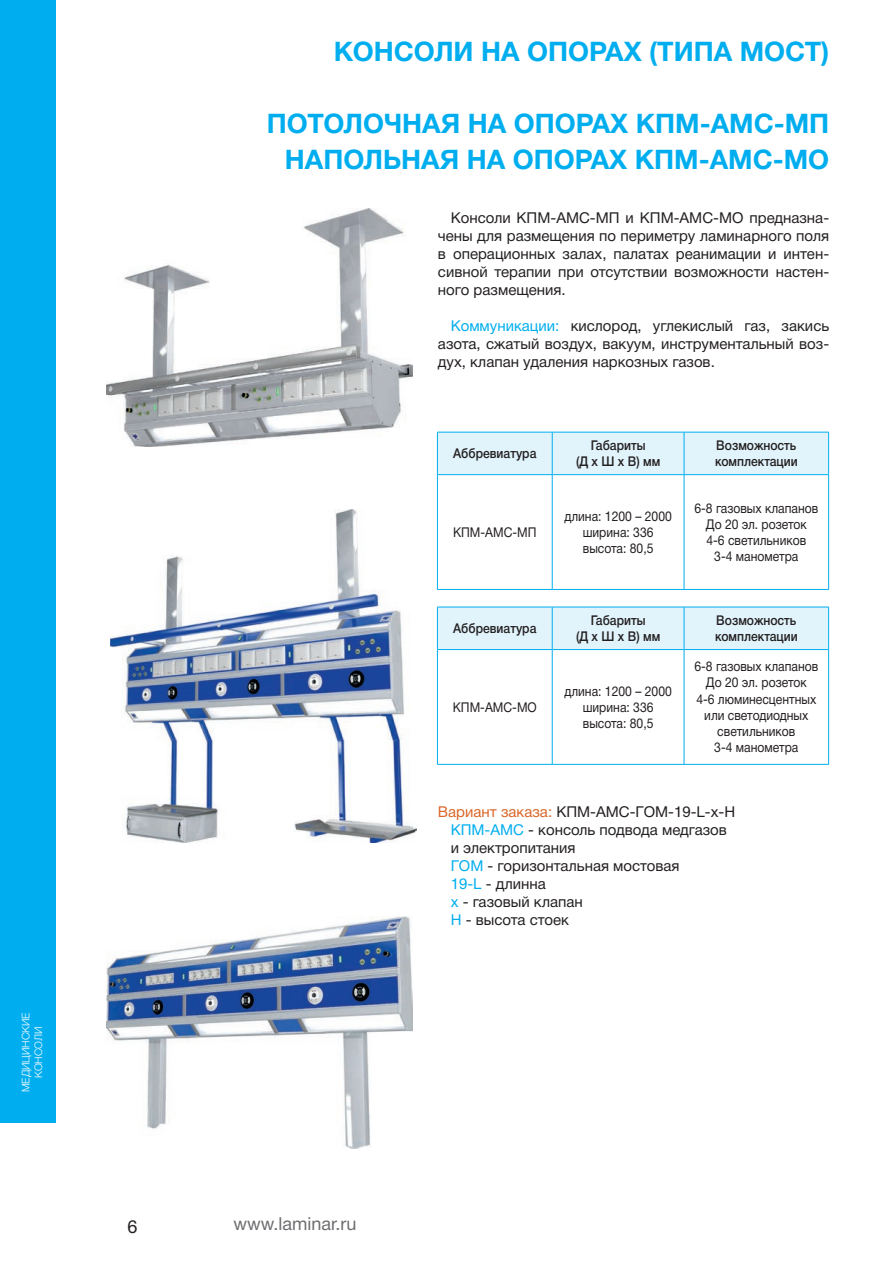
<style>
.page{position:relative;width:893px;height:1263px;background:#fff}
.page>*{position:absolute;margin:0;border:0;box-sizing:border-box;transform-origin:0 0}
.О_Заголовок_Консоли{font:700 27px "Helvetica Neue Cyr";color:#00aeef}
.t1{font:18px "Helvetica Neue Cyr";color:#6c6d70}
.t2{font:18px "Helvetica Neue Cyr";color:#231f20}
.О_Основной_текст{font:15px/18px "Helvetica Neue Cyr";color:#231f20;text-align:justify}
.О_таблица{font:13.5px/16.2px "Helvetica Neue Cyr";color:#231f20;text-align:center;scale:.9 1}
.О_таблица-2{font:500 13.5px "Helvetica Neue Cyr";color:#231f20;scale:.9 1}
.t3{font:300 10.5px/12.6px "Helvetica Neue Cyr";color:#fff;text-align:center}
.s1{color:#00aeef}
.s2{color:#da6527}
</style>
<div class="page">
<div style="left:0;top:0;width:56px;height:1123px;background:#00aeef"></div>
<img style="left:110px;top:509px;width:306px;height:333px">
<img style="left:107px;top:208px;width:306px;height:239px">
<img style="left:106px;top:916px;width:306px;height:232px">
<div style="left:438px;top:608px;width:390px;height:41px;background:#e1f4fc"></div>
<hr style="left:552px;top:607px;width:1px;height:42px;background:#00aeef">
<hr style="left:684px;top:607px;width:1px;height:42px;background:#00aeef">
<hr style="left:437px;top:649px;width:115px;height:1px;background:#00aeef">
<hr style="left:552px;top:649px;width:132px;height:1px;background:#00aeef">
<hr style="left:552px;top:650px;width:1px;height:114px;background:#00aeef">
<hr style="left:684px;top:649px;width:145px;height:1px;background:#00aeef">
<hr style="left:684px;top:650px;width:1px;height:114px;background:#00aeef">
<hr style="left:437px;top:607px;width:115px;height:1px;background:#00aeef">
<hr style="left:437px;top:607px;width:1px;height:42px;background:#00aeef">
<hr style="left:552px;top:607px;width:132px;height:1px;background:#00aeef">
<hr style="left:684px;top:607px;width:145px;height:1px;background:#00aeef">
<hr style="left:828px;top:607px;width:1px;height:42px;background:#00aeef">
<hr style="left:437px;top:650px;width:1px;height:114px;background:#00aeef">
<hr style="left:828px;top:650px;width:1px;height:114px;background:#00aeef">
<hr style="left:437px;top:764px;width:115px;height:1px;background:#00aeef">
<hr style="left:552px;top:764px;width:132px;height:1px;background:#00aeef">
<hr style="left:684px;top:764px;width:145px;height:1px;background:#00aeef">
<div style="left:438px;top:433px;width:390px;height:41px;background:#e1f4fc"></div>
<hr style="left:552px;top:432px;width:1px;height:42px;background:#00aeef">
<hr style="left:684px;top:432px;width:1px;height:42px;background:#00aeef">
<hr style="left:437px;top:474px;width:115px;height:1px;background:#00aeef">
<hr style="left:552px;top:474px;width:132px;height:1px;background:#00aeef">
<hr style="left:552px;top:475px;width:1px;height:114px;background:#00aeef">
<hr style="left:684px;top:474px;width:145px;height:1px;background:#00aeef">
<hr style="left:684px;top:475px;width:1px;height:114px;background:#00aeef">
<hr style="left:437px;top:432px;width:115px;height:1px;background:#00aeef">
<hr style="left:437px;top:432px;width:1px;height:42px;background:#00aeef">
<hr style="left:552px;top:432px;width:132px;height:1px;background:#00aeef">
<hr style="left:684px;top:432px;width:145px;height:1px;background:#00aeef">
<hr style="left:828px;top:432px;width:1px;height:42px;background:#00aeef">
<hr style="left:437px;top:475px;width:1px;height:114px;background:#00aeef">
<hr style="left:828px;top:475px;width:1px;height:114px;background:#00aeef">
<hr style="left:437px;top:589px;width:115px;height:1px;background:#00aeef">
<hr style="left:552px;top:589px;width:132px;height:1px;background:#00aeef">
<hr style="left:684px;top:589px;width:145px;height:1px;background:#00aeef">
<p class="t3" style="left:20px;top:1092px;width:81px;rotate:-90deg">МЕДИЦИНСКИЕ<br>КОНСОЛИ</p>
<p class="О_Заголовок_Консоли" style="left:334px;top:36px;width:497px">КОНСОЛИ НА ОПОРАХ (ТИПА МОСТ)</p>
<p class="О_Заголовок_Консоли" style="left:267px;top:108px;width:564px">ПОТОЛОЧНАЯ НА ОПОРАХ КПМ-АМС-МП</p>
<p class="О_Заголовок_Консоли" style="left:285px;top:144px;width:546px">НАПОЛЬНАЯ НА ОПОРАХ КПМ-АМС-МО</p>
<p class="О_Основной_текст" style="left:438px;top:208px;width:393px;text-indent:13px">Консоли КПМ-АМС-МП и КПМ-АМС-МО предназна&shy;чены для размещения по периметру ламинарного поля в операционных залах, палатах реанимации и интен&shy;сивной терапии при отсутствии возможности настен&shy;ного размещения.</p>
<p class="О_Основной_текст" style="left:438px;top:316px;width:393px;text-indent:13px"><span class="s1">Коммуникации:</span> кислород, углекислый газ, закись азота, сжатый воздух, вакуум, инструментальный воз&shy;дух, клапан удаления наркозных газов.</p>
<p class="О_таблица-2" style="left:453px;top:446px;width:94px">Аббревиатура</p>
<p class="О_таблица" style="left:453px;top:524px;width:94px">КПМ-АМС-МП</p>
<p class="О_таблица-2" style="left:453px;top:621px;width:94px">Аббревиатура</p>
<p class="О_таблица" style="left:453px;top:699px;width:95px">КПМ-АМС-МО</p>
<p class="О_таблица-2" style="left:591px;top:438px;width:62px">Габариты</p>
<p class="О_таблица-2" style="left:576px;top:454px;width:95px">(Д х Ш х В) мм</p>
<p class="О_таблица" style="left:564px;top:508px;width:121px">длина: 1200 – 2000</p>
<p class="О_таблица" style="left:583px;top:524px;width:80px">ширина: 336</p>
<p class="О_таблица" style="left:583px;top:540px;width:80px">высота: 80,5</p>
<p class="О_таблица-2" style="left:591px;top:613px;width:62px">Габариты</p>
<p class="О_таблица-2" style="left:576px;top:629px;width:95px">(Д х Ш х В) мм</p>
<p class="О_таблица" style="left:564px;top:683px;width:121px">длина: 1200 – 2000</p>
<p class="О_таблица" style="left:583px;top:699px;width:80px">ширина: 336</p>
<p class="О_таблица" style="left:583px;top:715px;width:80px">высота: 80,5</p>
<p class="О_таблица-2" style="left:716px;top:438px;width:90px">Возможность</p>
<p class="О_таблица-2" style="left:715px;top:454px;width:93px">комплектации</p>
<p class="О_таблица" style="left:694px;top:500px;width:139px">6-8 газовых клапанов</p>
<p class="О_таблица" style="left:706px;top:516px;width:114px">До 20 эл. розеток</p>
<p class="О_таблица" style="left:706px;top:532px;width:112px">4-6 светильников</p>
<p class="О_таблица" style="left:714px;top:548px;width:95px">3-4 манометра</p>
<p class="О_таблица-2" style="left:716px;top:613px;width:90px">Возможность</p>
<p class="О_таблица-2" style="left:715px;top:629px;width:93px">комплектации</p>
<p class="О_таблица" style="left:694px;top:658px;width:139px">6-8 газовых клапанов</p>
<p class="О_таблица" style="left:706px;top:675px;width:114px">До 20 эл. розеток</p>
<p class="О_таблица" style="left:696px;top:691px;width:135px">4-6 люминесцентных или светодиодных</p>
<p class="О_таблица" style="left:717px;top:723px;width:88px">светильников</p>
<p class="О_таблица" style="left:714px;top:739px;width:95px">3-4 манометра</p>
<p class="О_Основной_текст" style="left:438px;top:802px;width:299px"><span class="s2">Вариант заказа:</span> КПМ-АМС-ГОМ-19-L-х-H</p>
<p class="О_Основной_текст" style="left:451px;top:820px;width:278px"><span class="s1">КПМ-АМС</span> - консоль подвода медгазов</p>
<p class="О_Основной_текст" style="left:451px;top:838px;width:126px">и электропитания</p>
<p class="О_Основной_текст" style="left:451px;top:856px;width:230px"><span class="s1">ГОМ</span> - горизонтальная мостовая</p>
<p class="О_Основной_текст" style="left:451px;top:874px;width:97px"><span class="s1">19-L</span> - длинна</p>
<p class="О_Основной_текст" style="left:451px;top:892px;width:134px"><span class="s1">х</span> - газовый клапан</p>
<p class="О_Основной_текст" style="left:451px;top:910px;width:120px"><span class="s1">Н</span> - высота стоек</p>
<p class="t2" style="left:128px;top:1217px;width:12px">6</p>
<p class="t1" style="left:233px;top:1214px;width:124px">www.laminar.ru</p>
</div>
